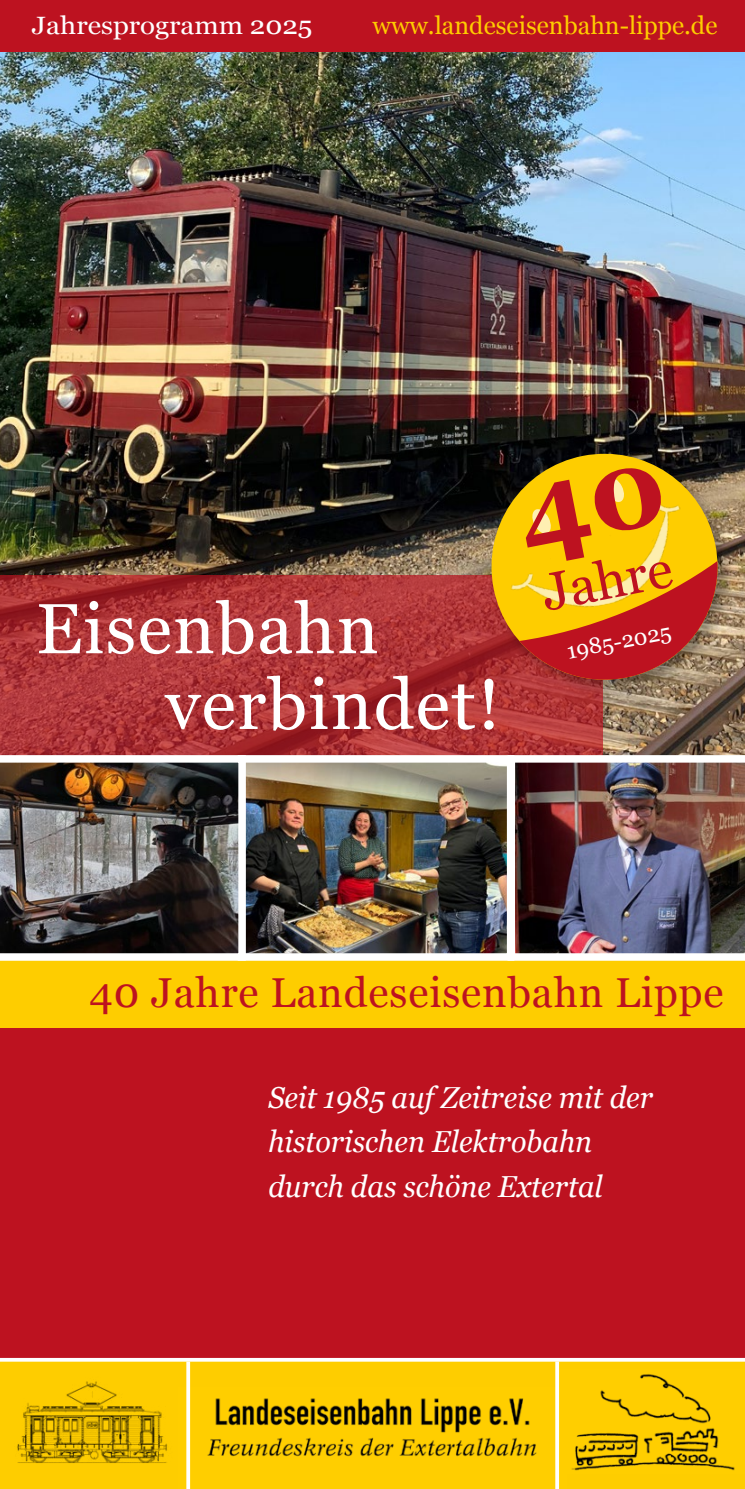
<style>
.page{position:relative;width:745px;height:1489px;background:#fff}
.page>*{position:absolute;margin:0;border:0;box-sizing:border-box;transform-origin:0 0}
.t1{font:70.75px/75.8px "Georgia";letter-spacing:.02em;color:#fff}
.t2{font:52.5px "Georgia";color:#bd1220}
.t3{font:41.75px "Georgia";letter-spacing:.02em;color:#bd1220}
.t4{font:italic 30.25px/44.5px "Georgia";color:#fff;scale:.95 1}
.t5{font:25px "Georgia";color:#fecd00}
.t6{font:25px "Georgia";color:#fff;scale:1.11 1}
.t7{font:22.25px "Georgia";color:#fff}
</style>
<div class="page">
<div style="left:0;top:765px;width:744px;height:625px;background:#bd1220"></div>
<div style="left:0;top:1360px;width:744px;height:128px;background:#fecd00"></div>
<img style="left:0;top:51px;width:744px;height:704px">
<img style="left:571px;top:1374px;width:164px;height:97px">
<img style="left:8px;top:1361px;width:168px;height:102px">
<img style="left:190px;top:1386px;width:370px;height:102px">
<svg style="left:0;top:575px;width:602px;height:180px;background:#ad3336"></svg>
<div style="left:0;top:0;width:744px;height:51px;background:#bd1220"></div>
<div style="left:0;top:957px;width:744px;height:70px;background:#fecd00"></div>
<img style="left:246px;top:764px;width:259px;height:187px">
<div style="left:237px;top:755px;width:277px;height:205px;border:8px solid #fff"></div>
<img style="left:507px;top:755px;width:237px;height:205px">
<img style="left:0;top:755px;width:246px;height:205px">
<hr style="left:555px;top:1361px;width:3px;height:127px;background:#fff">
<svg style="left:186px;top:1361px;width:4px;height:127px"></svg>
<svg style="left:0;top:1357px;width:744px;height:4px;fill:#fff"></svg>
<div style="left:488px;top:451px;width:247px;height:247px;background:#000;opacity:.32"></div>
<img style="left:481px;top:444px;width:245px;height:245px">
<img style="left:486px;top:489px;width:30px;height:135px">
<svg style="left:516px;top:463px;width:203px;height:227px;background:#d79020"></svg>
<p class="t6" style="left:32px;top:7px;width:254px">Jahresprogramm 2025</p>
<p class="t5" style="left:372px;top:7px;width:346px">www.landeseisenbahn-lippe.de</p>
<h1 class="t1" style="left:165px;top:588px;width:336px;text-indent:-129px">Eisenbahn verbindet!</h1>
<h2 class="t2" style="left:535px;top:555px;width:133px;rotate:-11deg">Jahre</h2>
<p class="t7" style="left:563px;top:635px;width:107px;rotate:-11deg">1985-2025</p>
<h3 class="t3" style="left:89px;top:961px;width:635px">40 Jahre Landeseisenbahn Lippe</h3>
<p class="t4" style="left:268px;top:1073px;width:406px">Seit 1985 auf Zeitreise mit der historischen Elektrobahn durch das schöne Extertal</p>
</div>
